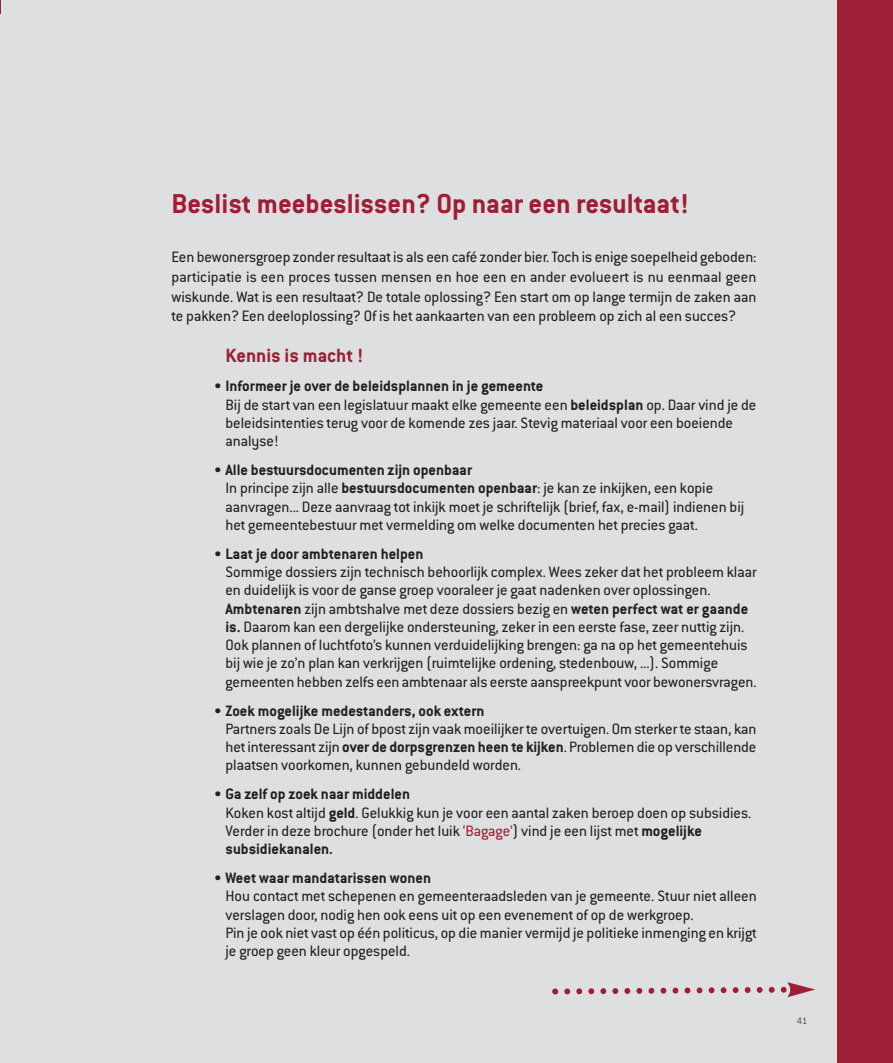
<style>
.page{position:relative;width:893px;height:1063px;background:#dedfe0}
.page>*{position:absolute;margin:0;border:0;box-sizing:border-box;transform-origin:0 0}
.t1{font:700 30px "Conduit ITC";color:#9d1f35}
.t2{font:700 21px "Conduit ITC";color:#9d1f35}
.t3{font:16.5px/18.3px "Conduit ITC";color:#231f20}
.t4{font:10.5px "Conduit ITC";color:#58595b}
.s1{font-weight:700}
.s2{color:#9d1f35}
</style>
<div class="page">
<div style="left:837px;top:0;width:56px;height:1063px;background:#9d1f35"></div>
<svg style="left:552px;top:982px;width:263px;height:16px"></svg>
<h1 class="t1" style="left:171px;top:195px;width:518px">Beslist meebeslissen? Op naar een resultaat!</h1>
<p class="t3" style="left:171px;top:249px;width:587px;line-height:19.8px;text-align:justify">Een bewonersgroep zonder resultaat is als een café zonder bier. Toch is enige soepelheid geboden: participatie is een proces tussen mensen en hoe een en ander evolueert is nu eenmaal geen wiskunde. Wat is een resultaat? De totale oplossing? Een start om op lange termijn de zaken aan te pakken? Een deeloplossing? Of is het aankaarten van een probleem op zich al een succes?</p>
<p class="t2" style="left:225px;top:349px;width:139px">Kennis is macht !</p>
<p class="t3" style="left:225px;top:379px;width:533px;text-indent:-11px">• <span class="s1">Informeer je over de beleidsplannen in je gemeente<br></span>Bij de start van een legislatuur maakt elke gemeente een <span class="s1">beleidsplan</span> op. Daar vind je de beleidsintenties terug voor de komende zes jaar. Stevig materiaal voor een boeiende analyse!</p>
<p class="t3" style="left:225px;top:462px;width:520px;text-indent:-11px">• <span class="s1">Alle bestuursdocumenten zijn openbaar<br></span>In principe zijn alle <span class="s1">bestuursdocumenten openbaar</span>: je kan ze inkijken, een kopie aanvragen... Deze aanvraag tot inkijk moet je schriftelijk (brief, fax, e-mail) indienen bij het gemeentebestuur met vermelding om welke documenten het precies gaat.</p>
<p class="t3" style="left:225px;top:546px;width:533px;text-indent:-11px">• <span class="s1">Laat je door ambtenaren helpen<br></span>Sommige dossiers zijn technisch behoorlijk complex. Wees zeker dat het probleem klaar en duidelijk is voor de ganse groep vooraleer je gaat nadenken over oplossingen.<br><span class="s1">Ambtenaren</span> zijn ambtshalve met deze dossiers bezig en <span class="s1">weten perfect wat er gaande is.</span> Daarom kan een dergelijke ondersteuning, zeker in een eerste fase, zeer nuttig zijn.<br>Ook plannen of luchtfoto’s kunnen verduidelijking brengen: ga na op het gemeentehuis bij wie je zo’n plan kan verkrijgen (ruimtelijke ordening, stedenbouw, ...). Sommige gemeenten hebben zelfs een ambtenaar als eerste aanspreekpunt voor bewonersvragen.</p>
<p class="t3" style="left:225px;top:703px;width:532px;text-indent:-11px">• <span class="s1">Zoek mogelijke medestanders, ook extern<br></span>Partners zoals De Lijn of bpost zijn vaak moeilijker te overtuigen. Om sterker te staan, kan het interessant zijn <span class="s1">over de dorpsgrenzen heen te kijken</span>. Problemen die op verschillende plaatsen voorkomen, kunnen gebundeld worden.</p>
<p class="t3" style="left:225px;top:787px;width:527px;text-indent:-11px">• <span class="s1">Ga zelf op zoek naar middelen<br></span>Koken kost altijd <span class="s1">geld</span>. Gelukkig kun je voor een aantal zaken beroep doen op subsidies.<br>Verder in deze brochure (onder het luik <span class="s2">‘Bagage’</span>) vind je een lijst met <span class="s1">mogelijke subsidiekanalen.</span></p>
<p class="t3" style="left:225px;top:870px;width:533px;text-indent:-11px">• <span class="s1">Weet waar mandatarissen wonen<br></span>Hou contact met schepenen en gemeenteraadsleden van je gemeente. Stuur niet alleen verslagen door, nodig hen ook eens uit op een evenement of op de werkgroep.<br>Pin je ook niet vast op één politicus, op die manier vermijd je politieke inmenging en krijgt je groep geen kleur opgespeld.</p>
<p class="t4" style="left:797px;top:1017px;width:12px">41</p>
</div>
